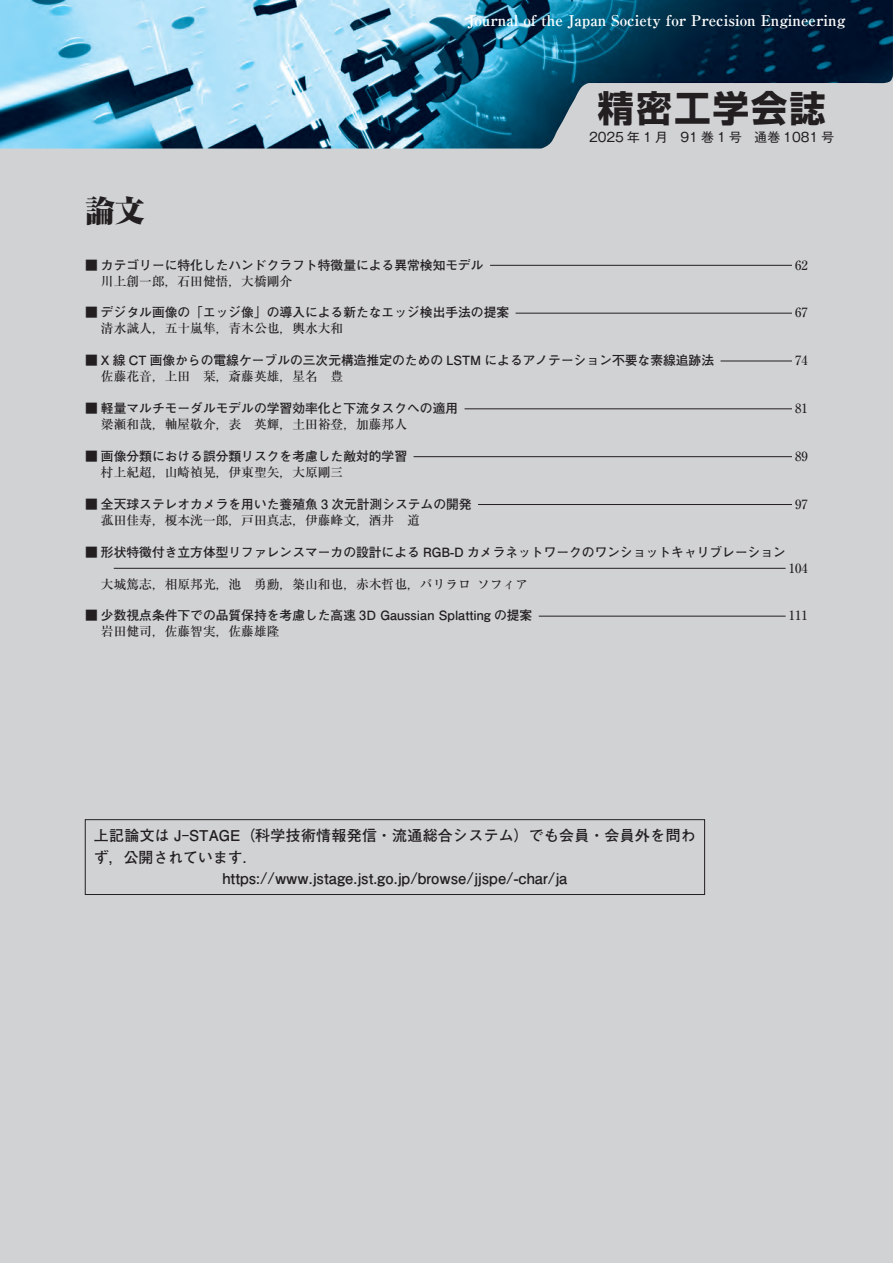
<style>
.page{position:relative;width:893px;height:1263px;background:#d1d2d4}
.page>*{position:absolute;margin:0;border:0;box-sizing:border-box;transform-origin:0 0}
.t1{font:700 36.15px "Shin Go Pr 6";letter-spacing:.06em;color:#231f20}
.t2{font:900 29.7px "Ryumin Pr 6";color:#231f20}
.t3{font:700 14.85px "Futo Go B101 Pr 6";color:#231f20}
.t4{font:700 14.85px "Ryumin Pr 6";color:#fff}
.t5{font:700 14.85px "Futo Go B101 Pr 6";letter-spacing:.025em;color:#231f20}
.t6{font:700 12.75px "Futo Go B101 Pr 6";color:#231f20}
.t7{font:500 12.75px "Ryumin Pr 6";color:#231f20}
.t8{font:12.75px "Gothic MB101 Pr 6";color:#231f20}
.s1{font-size:16.05px}
</style>
<div class="page">
<img style="left:0;top:0;width:893px;height:149px">
<hr style="left:490px;top:265px;width:302px;height:1px;background:#231f20">
<hr style="left:516px;top:313px;width:276px;height:1px;background:#231f20">
<hr style="left:720px;top:361px;width:72px;height:1px;background:#231f20">
<hr style="left:465px;top:409px;width:327px;height:1px;background:#231f20">
<hr style="left:414px;top:456px;width:378px;height:1px;background:#231f20">
<hr style="left:478px;top:504px;width:314px;height:1px;background:#231f20">
<hr style="left:114px;top:568px;width:672px;height:1px;background:#231f20">
<hr style="left:539px;top:616px;width:247px;height:1px;background:#231f20">
<div style="left:85px;top:819px;width:620px;height:76px;border:1px solid #231f20"></div>
<p class="t4" style="left:468px;top:9px;width:379px">Journal of the Japan Society for Precision Engineering</p>
<h1 class="t1" style="left:598px;top:80px;width:229px">精密工学会誌</h1>
<p class="t8" style="left:589px;top:127px;width:247px">2025 年 1 月　91 巻 1 号　通巻 1081 号</p>
<h2 class="t2" style="left:85px;top:187px;width:61px">論文</h2>
<p class="t6" style="left:85px;top:255px;width:400px">■ カテゴリーに特化したハンドクラフト特徴量による異常検知モデル</p>
<p class="t7" style="left:795px;top:255px;width:14px">62</p>
<p class="t7" style="left:101px;top:271px;width:193px">川上創一郎，石田健悟，大橋剛介</p>
<p class="t6" style="left:85px;top:302px;width:426px">■ デジタル画像の「エッジ像」の導入による新たなエッジ検出手法の提案</p>
<p class="t7" style="left:795px;top:303px;width:14px">67</p>
<p class="t7" style="left:101px;top:319px;width:244px">清水誠人，五十嵐隼，青木公也，輿水大和</p>
<p class="t6" style="left:85px;top:350px;width:631px">■ X 線 CT 画像からの電線ケーブルの三次元構造推定のための LSTM によるアノテーション不要な素線追跡法</p>
<p class="t7" style="left:795px;top:350px;width:14px">74</p>
<p class="t7" style="left:101px;top:366px;width:244px">佐藤花音，上田　栞，斎藤英雄，星名　豊</p>
<p class="t6" style="left:85px;top:398px;width:375px">■ 軽量マルチモーダルモデルの学習効率化と下流タスクへの適用</p>
<p class="t7" style="left:795px;top:398px;width:14px">81</p>
<p class="t7" style="left:101px;top:414px;width:308px">梁瀬和哉，軸屋敬介，表　英輝，土田裕登，加藤邦人</p>
<p class="t6" style="left:85px;top:446px;width:324px">■ 画像分類における誤分類リスクを考慮した敵対的学習</p>
<p class="t7" style="left:795px;top:446px;width:14px">89</p>
<p class="t7" style="left:101px;top:462px;width:244px">村上紀超，山崎禎晃，伊東聖矢，大原剛三</p>
<p class="t6" style="left:85px;top:494px;width:388px">■ 全天球ステレオカメラを用いた養殖魚 3 次元計測システムの開発</p>
<p class="t7" style="left:795px;top:494px;width:14px">97</p>
<p class="t7" style="left:101px;top:510px;width:320px">菰田佳寿，榎本洸一郎，戸田真志，伊藤峰文，酒井　道</p>
<p class="t6" style="left:85px;top:542px;width:702px">■ 形状特徴付き立方体型リファレンスマーカの設計による RGB-D カメラネットワークのワンショットキャリブレーション</p>
<p class="t7" style="left:789px;top:558px;width:21px">104</p>
<p class="t7" style="left:101px;top:574px;width:429px">大城篤志，相原邦光，池　勇勳，築山和也，赤木哲也，バリラロ ソフィア</p>
<p class="t6" style="left:85px;top:605px;width:449px">■ 少数視点条件下での品質保持を考慮した高速 3D Gaussian Splatting の提案</p>
<p class="t7" style="left:789px;top:606px;width:21px">111</p>
<p class="t7" style="left:101px;top:621px;width:180px">岩田健司，佐藤智実，佐藤雄隆</p>
<p class="t5" style="left:94px;top:824px;width:603px">上記論文は J-STAGE（科学技術情報発信・流通総合システム）でも会員・会員外を問わ</p>
<p class="t3" style="left:94px;top:845px;width:165px">ず，公開されています．</p>
<p class="t3" style="left:222px;top:866px;width:347px">https:<span class="s1">//</span>www.jstage.jst.go.jp<span class="s1">/</span>browse<span class="s1">/</span>jjspe<span class="s1">/</span>-char<span class="s1">/</span>ja</p>
</div>
